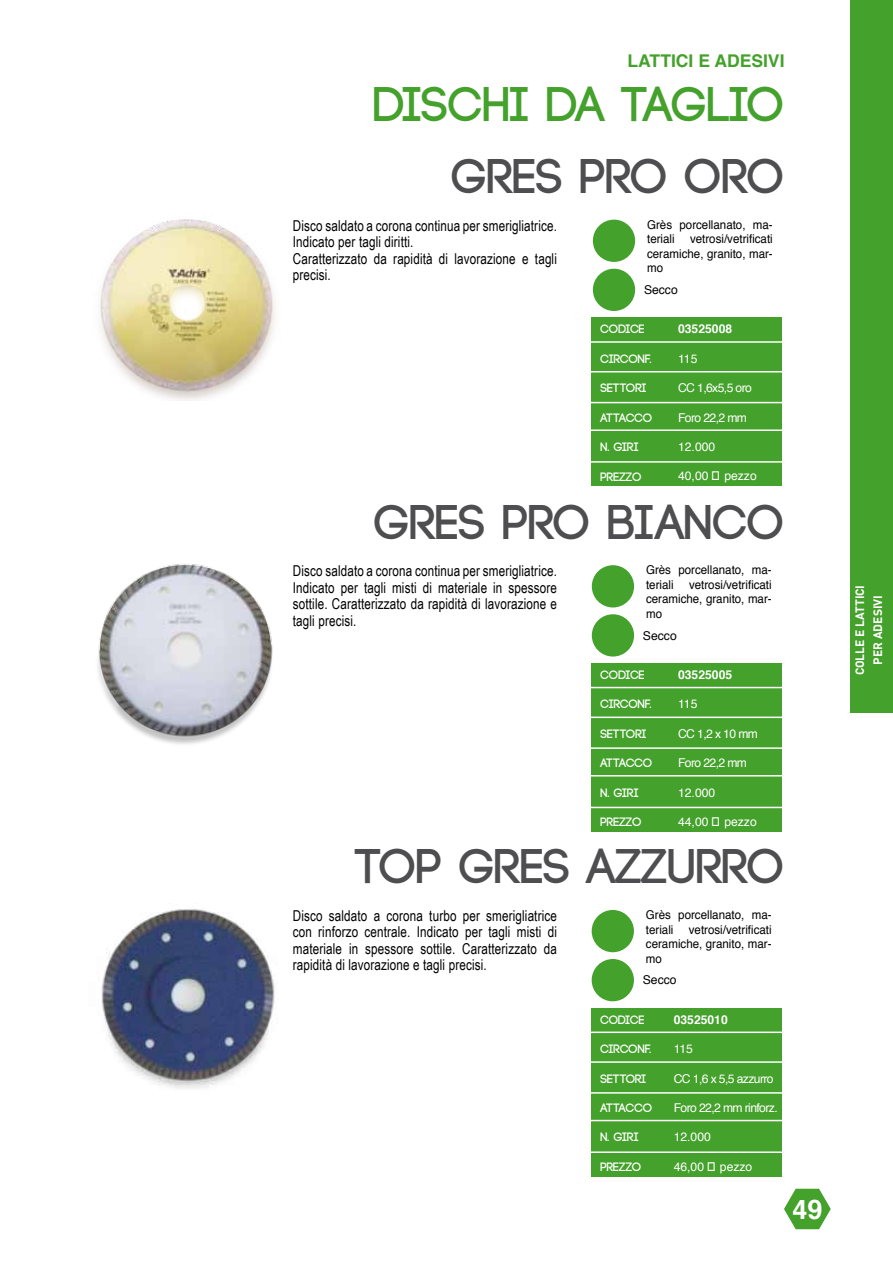
<style>
.page{position:relative;width:893px;height:1263px;background:#fff}
.page>*{position:absolute;margin:0;border:0;box-sizing:border-box;transform-origin:0 0}
.t1{font:700 48.6px "Code";color:#4e4e50}
.t2{font:700 48.6px "Code";letter-spacing:-.01em;color:#44a12b}
.t3{font:700 27px "Helvetica";color:#fff}
.t4{font:700 17.55px "Helvetica";color:#44a12b}
.t5{font:15px/16.5px "Arial Narrow";letter-spacing:.01em;color:#000;text-align:justify;scale:.95 1}
.t6{font:12.15px/14.5px "Helvetica";color:#000;scale:.95 1}
.t7{font:700 12.15px "Code";color:#fff}
.t8{font:12.15px "Helvetica";letter-spacing:-.05em;color:#fff}
.t9{font:12.15px "Helvetica";color:#fff}
.t10{font:700 12.15px "Helvetica";color:#fff}
.t11{font:12.15px "Helvetica";color:#000}
.t12{font:700 12px/18px "DIN";color:#fff;text-align:center}
</style>
<div class="page">
<img style="left:100px;top:219px;width:175px;height:181px">
<img style="left:98px;top:564px;width:175px;height:180px">
<img style="left:101px;top:909px;width:174px;height:179px">
<div style="left:593px;top:220px;width:42px;height:42px;background:#44a12b;border-radius:50%"></div>
<div style="left:593px;top:269px;width:42px;height:42px;background:#44a12b;border-radius:50%"></div>
<div style="left:591px;top:318px;width:191px;height:168px;background:#44a12b"></div>
<hr style="left:585px;top:341px;width:199px;height:2px;background:#fff">
<hr style="left:585px;top:371px;width:199px;height:1px;background:#fff">
<hr style="left:585px;top:402px;width:199px;height:1px;background:#fff">
<hr style="left:585px;top:429px;width:199px;height:2px;background:#fff">
<hr style="left:585px;top:461px;width:199px;height:2px;background:#fff">
<div style="left:592px;top:565px;width:42px;height:42px;background:#44a12b;border-radius:50%"></div>
<div style="left:592px;top:614px;width:42px;height:42px;background:#44a12b;border-radius:50%"></div>
<div style="left:591px;top:663px;width:191px;height:169px;background:#44a12b"></div>
<hr style="left:585px;top:687px;width:199px;height:1px;background:#fff">
<hr style="left:585px;top:716px;width:199px;height:2px;background:#fff">
<hr style="left:585px;top:747px;width:199px;height:2px;background:#fff">
<hr style="left:585px;top:775px;width:199px;height:1px;background:#fff">
<hr style="left:585px;top:807px;width:199px;height:1px;background:#fff">
<div style="left:592px;top:910px;width:42px;height:42px;background:#44a12b;border-radius:50%"></div>
<div style="left:592px;top:959px;width:42px;height:42px;background:#44a12b;border-radius:50%"></div>
<div style="left:591px;top:1008px;width:191px;height:168px;background:#44a12b"></div>
<hr style="left:585px;top:1031px;width:199px;height:2px;background:#fff">
<hr style="left:585px;top:1061px;width:199px;height:2px;background:#fff">
<hr style="left:585px;top:1092px;width:199px;height:2px;background:#fff">
<hr style="left:585px;top:1120px;width:199px;height:1px;background:#fff">
<hr style="left:585px;top:1151px;width:199px;height:2px;background:#fff">
<svg style="left:784px;top:1189px;width:47px;height:40px"></svg>
<div style="left:850px;top:0;width:43px;height:712px;background:#44a12b"></div>
<p class="t4" style="left:627px;top:47px;width:159px">LATTICI E ADESIVI</p>
<h1 class="t2" style="left:374px;top:80px;width:412px">DISCHI DA TAGLIO</h1>
<h1 class="t1" style="left:452px;top:152px;width:334px">GRES PRO ORO</h1>
<p class="t5" style="left:293px;top:216px;width:279px;text-align:left">Disco saldato a corona continua per smerigliatrice.<br>Indicato per tagli diritti.<br>Caratterizzato da rapidità di lavorazione e tagli precisi.</p>
<p class="t6" style="left:647px;top:218px;width:134px">Grès porcellanato, ma&shy;teriali</p>
<p class="t6" style="left:647px;top:232px;width:134px;text-align:justify;text-indent:43px">vetrosi/vetrificati ceramiche, granito, mar&shy;mo</p>
<p class="t11" style="left:644px;top:280px;width:35px">Secco</p>
<p class="t7" style="left:600px;top:323px;width:46px">CODICE</p>
<p class="t7" style="left:600px;top:353px;width:53px">CIRCONF.</p>
<p class="t7" style="left:600px;top:382px;width:47px">SETTORI</p>
<p class="t7" style="left:600px;top:411px;width:53px">ATTACCO</p>
<p class="t7" style="left:600px;top:441px;width:40px">N. GIRI</p>
<p class="t7" style="left:600px;top:470px;width:43px">PREZZO</p>
<p class="t10" style="left:678px;top:319px;width:56px">03525008</p>
<p class="t8" style="left:678px;top:349px;width:21px">115</p>
<p class="t8" style="left:678px;top:379px;width:75px">CC 1,6x5,5 oro</p>
<p class="t8" style="left:678px;top:408px;width:70px">Foro 22,2 mm</p>
<p class="t8" style="left:678px;top:437px;width:39px">12.000</p>
<p class="t9" style="left:678px;top:467px;width:80px">40,00 € pezzo</p>
<h1 class="t1" style="left:375px;top:497px;width:411px">GRES PRO BIANCO</h1>
<p class="t5" style="left:293px;top:562px;width:280px">Disco saldato a corona continua per smerigliatrice.<br>Indicato per tagli misti di materiale in spessore sottile. Caratterizzato da rapidità di lavorazione e tagli precisi.</p>
<p class="t6" style="left:646px;top:563px;width:134px">Grès porcellanato, ma&shy;teriali</p>
<p class="t6" style="left:646px;top:578px;width:134px;text-align:justify;text-indent:43px">vetrosi/vetrificati ceramiche, granito, mar&shy;mo</p>
<p class="t11" style="left:643px;top:626px;width:35px">Secco</p>
<p class="t7" style="left:600px;top:669px;width:46px">CODICE</p>
<p class="t7" style="left:600px;top:698px;width:53px">CIRCONF.</p>
<p class="t7" style="left:600px;top:727px;width:47px">SETTORI</p>
<p class="t7" style="left:600px;top:757px;width:53px">ATTACCO</p>
<p class="t7" style="left:600px;top:786px;width:40px">N. GIRI</p>
<p class="t7" style="left:600px;top:816px;width:43px">PREZZO</p>
<p class="t10" style="left:678px;top:665px;width:56px">03525005</p>
<p class="t8" style="left:678px;top:695px;width:21px">115</p>
<p class="t8" style="left:678px;top:724px;width:81px">CC 1,2 x 10 mm</p>
<p class="t8" style="left:678px;top:753px;width:70px">Foro 22,2 mm</p>
<p class="t8" style="left:678px;top:783px;width:39px">12.000</p>
<p class="t9" style="left:678px;top:812px;width:80px">44,00 € pezzo</p>
<h1 class="t1" style="left:356px;top:842px;width:430px">TOP GRES AZZURRO</h1>
<p class="t5" style="left:293px;top:907px;width:280px">Disco saldato a corona turbo per smerigliatrice con rinforzo centrale. Indicato per tagli misti di materiale in spessore sottile. Caratterizzato da rapidità di lavorazione e tagli precisi.</p>
<p class="t6" style="left:646px;top:908px;width:134px">Grès porcellanato, ma&shy;teriali</p>
<p class="t6" style="left:646px;top:922px;width:134px;text-align:justify;text-indent:43px">vetrosi/vetrificati ceramiche, granito, mar&shy;mo</p>
<p class="t11" style="left:643px;top:971px;width:35px">Secco</p>
<p class="t7" style="left:600px;top:1013px;width:46px">CODICE</p>
<p class="t7" style="left:600px;top:1043px;width:53px">CIRCONF.</p>
<p class="t7" style="left:600px;top:1072px;width:47px">SETTORI</p>
<p class="t7" style="left:600px;top:1102px;width:53px">ATTACCO</p>
<p class="t7" style="left:600px;top:1131px;width:40px">N. GIRI</p>
<p class="t7" style="left:600px;top:1160px;width:43px">PREZZO</p>
<p class="t10" style="left:674px;top:1010px;width:56px">03525010</p>
<p class="t8" style="left:674px;top:1039px;width:21px">115</p>
<p class="t8" style="left:674px;top:1069px;width:101px">CC 1,6 x 5,5 azzurro</p>
<p class="t8" style="left:674px;top:1098px;width:105px">Foro 22,2 mm rinforz.</p>
<p class="t8" style="left:674px;top:1128px;width:39px">12.000</p>
<p class="t9" style="left:674px;top:1157px;width:80px">46,00 € pezzo</p>
<h2 class="t3" style="left:792px;top:1187px;width:32px">49</h2>
<p class="t12" style="left:850px;top:675px;width:91px;rotate:-90deg">COLLE E LATTICI<br>PER ADESIVI</p>
</div>
